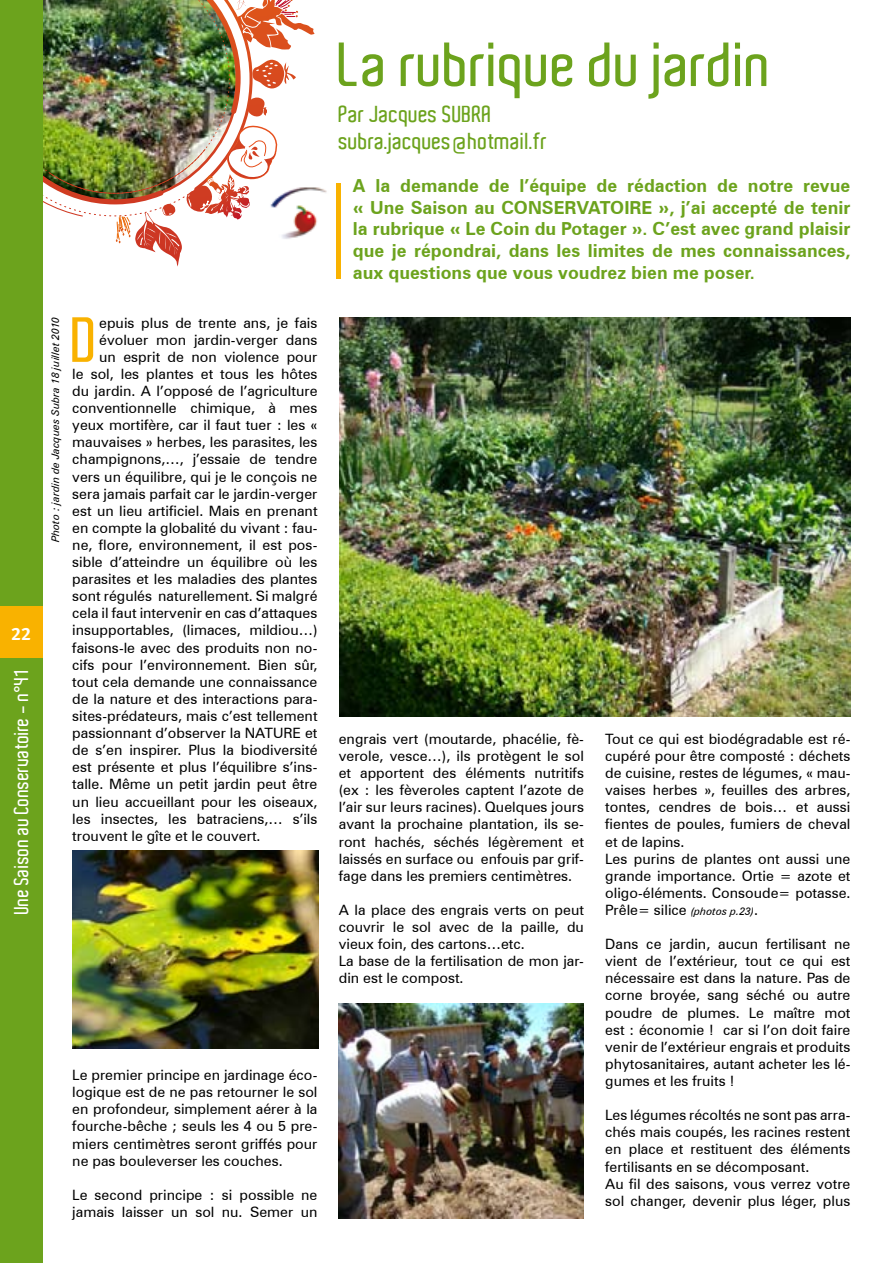
<style>
.page{position:relative;width:893px;height:1263px;background:#fff}
.page>*{position:absolute;margin:0;border:0;box-sizing:border-box;transform-origin:0 0}
.t1{font:600 61.35px "Aldo";color:#f9b200}
.t2{font:600 60px "Aldo";color:#6ca31d}
.t3{font:600 22.5px/27px "Aldo";color:#6ca31d}
.t4{font:600 19.5px "Aldo";color:#fff}
.t5{font:700 18px/21.6px "Zurich BT";color:#6ca31d;text-align:justify}
.t6{font:18px "Meta Bold CELF Roman";color:#fff}
.t7{font:14.25px/17.1px "Zurich BT";color:#000}
.t8{font:italic 10.5px "Zurich BT";color:#000}
.s1{font-style:italic;font-size:10.5px}
</style>
<div class="page">
<img style="left:43px;top:0;width:272px;height:267px">
<div style="left:0;top:0;width:43px;height:1263px;background:#6ca31d"></div>
<div style="left:0;top:606px;width:43px;height:51px;background:#f9b200"></div>
<img style="left:269px;top:184px;width:58px;height:58px">
<hr style="left:337px;top:184px;width:4px;height:95px;background:#f9b200">
<img style="left:340px;top:318px;width:510px;height:398px">
<img style="left:339px;top:1003px;width:245px;height:216px">
<img style="left:72px;top:850px;width:247px;height:199px">
<p class="t6" style="left:11px;top:623px;width:22px">22</p>
<h3 class="t4" style="left:10px;top:914px;width:246px;rotate:-90deg">Une Saison au Conservatoire - n°41</h3>
<p class="t8" style="left:49px;top:542px;width:227px;rotate:-90deg">Photo : jardin de Jacques Subra 18 juillet 2010</p>
<h1 class="t1" style="left:72px;top:306px;width:28px">D</h1>
<p class="t7" style="left:99px;top:314px;width:220px">epuis plus de trente ans, je fais</p>
<p class="t7" style="left:99px;top:331px;width:220px">évoluer mon jardin-verger dans</p>
<p class="t7" style="left:99px;top:348px;width:220px">un esprit de non violence pour</p>
<p class="t7" style="left:72px;top:365px;width:247px">le sol, les plantes et tous les hôtes</p>
<p class="t7" style="left:72px;top:382px;width:247px">du jardin. A l’opposé de l’agriculture</p>
<p class="t7" style="left:72px;top:399px;width:247px">conventionnelle chimique, à mes</p>
<p class="t7" style="left:72px;top:416px;width:247px">yeux mortifère, car il faut tuer : les «</p>
<p class="t7" style="left:72px;top:434px;width:247px">mauvaises » herbes, les parasites, les</p>
<p class="t7" style="left:72px;top:451px;width:247px">champignons,…, j’essaie de tendre</p>
<p class="t7" style="left:72px;top:468px;width:247px">vers un équilibre, qui je le conçois ne</p>
<p class="t7" style="left:72px;top:485px;width:247px">sera jamais parfait car le jardin-verger</p>
<p class="t7" style="left:72px;top:502px;width:247px">est un lieu artificiel. Mais en prenant</p>
<p class="t7" style="left:72px;top:519px;width:247px">en compte la globalité du vivant : fau-</p>
<p class="t7" style="left:72px;top:536px;width:247px">ne, flore, environnement, il est pos-</p>
<p class="t7" style="left:72px;top:553px;width:247px">sible d’atteindre un équilibre où les</p>
<p class="t7" style="left:72px;top:570px;width:247px">parasites et les maladies des plantes</p>
<p class="t7" style="left:72px;top:587px;width:247px">sont régulés naturellement. Si malgré</p>
<p class="t7" style="left:72px;top:605px;width:247px">cela il faut intervenir en cas d’attaques</p>
<p class="t7" style="left:72px;top:622px;width:247px">insupportables, (limaces, mildiou…)</p>
<p class="t7" style="left:72px;top:639px;width:247px">faisons-le avec des produits non no-</p>
<p class="t7" style="left:72px;top:656px;width:247px">cifs pour l’environnement. Bien sûr,</p>
<p class="t7" style="left:72px;top:673px;width:247px">tout cela demande une connaissance</p>
<p class="t7" style="left:72px;top:690px;width:247px">de la nature et des interactions para-</p>
<p class="t7" style="left:72px;top:707px;width:247px">sites-prédateurs, mais c’est tellement</p>
<p class="t7" style="left:72px;top:724px;width:247px">passionnant d’observer la NATURE et</p>
<p class="t7" style="left:72px;top:741px;width:247px">de s’en inspirer. Plus la biodiversité</p>
<p class="t7" style="left:72px;top:758px;width:247px">est présente et plus l’équilibre s’ins-</p>
<p class="t7" style="left:72px;top:776px;width:247px">talle. Même un petit jardin peut être</p>
<p class="t7" style="left:72px;top:793px;width:247px">un lieu accueillant pour les oiseaux,</p>
<p class="t7" style="left:72px;top:810px;width:247px">les insectes, les batraciens,… s’ils</p>
<p class="t7" style="left:72px;top:827px;width:190px">trouvent le gîte et le couvert.</p>
<p class="t7" style="left:72px;top:1066px;width:247px;text-align:justify">Le premier principe en jardinage éco&shy;logique est de ne pas retourner le sol en profondeur, simplement aérer à la fourche-bêche ; seuls les 4 ou 5 pre&shy;miers centimètres seront griffés pour ne pas bouleverser les couches.</p>
<p class="t7" style="left:72px;top:1186px;width:247px">Le second principe : si possible ne jamais laisser un sol nu. Semer un</p>
<h2 class="t2" style="left:339px;top:31px;width:435px">La rubrique du jardin</h2>
<h3 class="t3" style="left:339px;top:100px;width:210px">Par Jacques SUBRA subra.jacques@hotmail.fr</h3>
<p class="t5" style="left:353px;top:175px;width:499px">A la demande de l’équipe de rédaction de notre revue « Une Saison au CONSERVATOIRE », j’ai accepté de tenir la rubrique « Le Coin du Potager ». C’est avec grand plaisir que je répondrai, dans les limites de mes connaissances, aux questions que vous voudrez bien me poser.</p>
<p class="t7" style="left:339px;top:730px;width:247px;text-align:justify">engrais vert (moutarde, phacélie, fè&shy;verole, vesce…), ils protègent le sol et apportent des éléments nutritifs (ex : les fèveroles captent l’azote de l’air sur leurs racines). Quelques jours avant la prochaine plantation, ils se&shy;ront hachés, séchés légèrement et laissés en surface ou enfouis par grif&shy;fage dans les premiers centimètres.</p>
<p class="t7" style="left:339px;top:901px;width:247px">A la place des engrais verts on peut couvrir le sol avec de la paille, du vieux foin, des cartons…etc.<br>La base de la fertilisation de mon jar&shy;din est le compost.</p>
<p class="t7" style="left:605px;top:730px;width:247px">Tout ce qui est biodégradable est ré&shy;cupéré pour être composté : déchets de cuisine, restes de légumes, « mau&shy;vaises herbes », feuilles des arbres, tontes, cendres de bois… et aussi fientes de poules, fumiers de cheval et de lapins.<br>Les purins de plantes ont aussi une grande importance. Ortie = azote et oligo-éléments. Consoude= potasse.<br>Prêle= silice <span class="s1">(photos p.23)</span>.</p>
<p class="t7" style="left:605px;top:935px;width:247px;text-align:justify">Dans ce jardin, aucun fertilisant ne vient de l’extérieur, tout ce qui est nécessaire est dans la nature. Pas de corne broyée, sang séché ou autre poudre de plumes. Le maître mot est : économie ! car si l’on doit faire venir de l’extérieur engrais et produits phytosanitaires, autant acheter les lé&shy;gumes et les fruits !</p>
<p class="t7" style="left:605px;top:1106px;width:247px">Les légumes récoltés ne sont pas arra&shy;chés mais coupés, les racines restent en place et restituent des éléments fertilisants en se décomposant.<br>Au fil des saisons, vous verrez votre sol changer, devenir plus léger, plus</p>
</div>
